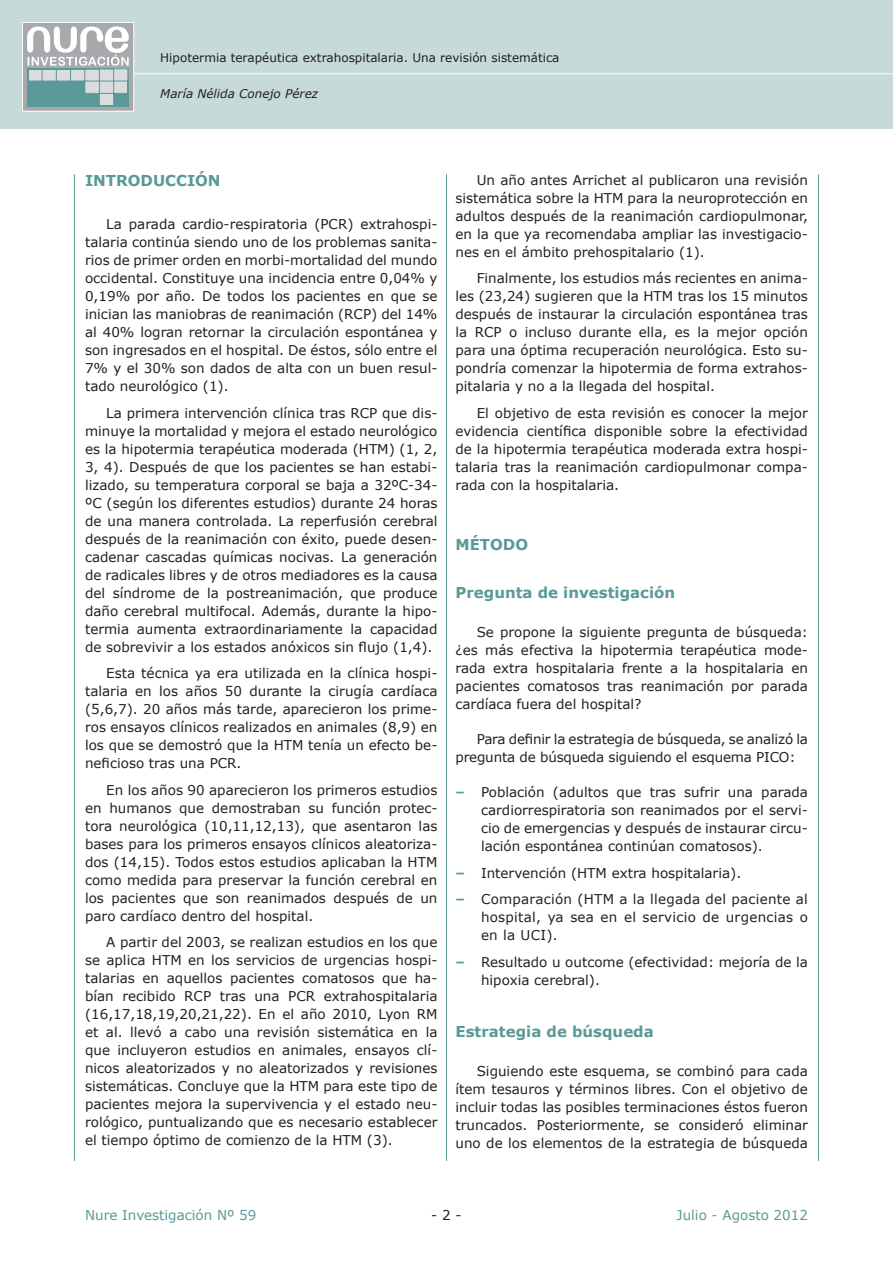
<style>
.page{position:relative;width:893px;height:1263px;background:#fff}
.page>*{position:absolute;margin:0;border:0;box-sizing:border-box;transform-origin:0 0}
.t1{font:18px "Times";color:#fff}
.TITULO_1{font:700 15px "Verdana";color:#599a98}
.Texto{font:13.5px/18px "Verdana";color:#231f20;text-align:justify}
.Texto_5{font:13.5px/18px "Verdana";color:#231f20;text-align:justify}
.Sangre_1{font:13.5px/18px "Verdana";color:#231f20;text-align:justify}
.t2{font:13.5px "Verdana";color:#599a98}
.t3{font:12px "Verdana";color:#231f20}
.t4{font:italic 12px "Verdana";color:#231f20}
.s1{font-weight:700;color:#599a98}
</style>
<div class="page">
<div style="left:0;top:0;width:893px;height:128px;background:#c5dad9"></div>
<div style="left:22px;top:23px;width:112px;height:88px;background:#a8a9ad"></div>
<svg style="left:27px;top:27px;width:102px;height:80px"></svg>
<div style="left:22px;top:22px;width:112px;height:90px;border:1px solid #fff"></div>
<hr style="left:446px;top:174px;width:1px;height:987px;background:#599a98">
<hr style="left:74px;top:174px;width:1px;height:987px;background:#599a98">
<hr style="left:818px;top:174px;width:1px;height:987px;background:#599a98">
<p class="t3" style="left:160px;top:50px;width:401px">Hipotermia terapéutica extrahospitalaria. Una revisión sistemática</p>
<p class="t4" style="left:160px;top:86px;width:159px">María Nélida Conejo Pérez</p>
<p class="t1" style="left:56px;top:56px;width:838px">_____________________________________________________________________________________________</p>
<p class="TITULO_1" style="left:85px;top:171px;width:114px">INTRODUCCIÓN</p>
<p class="Texto_5" style="left:85px;top:215px;width:354px;text-indent:21px">La parada cardio-respiratoria (PCR) extrahospi&shy;talaria continúa siendo uno de los problemas sanita&shy;rios de primer orden en morbi-mortalidad del mundo occidental. Constituye una incidencia entre 0,04% y 0,19% por año. De todos los pacientes en que se inician las maniobras de reanimación (RCP) del 14% al 40% logran retornar la circulación espontánea y son ingresados en el hospital. De éstos, sólo entre el 7% y el 30% son dados de alta con un buen resul&shy;tado neurológico (1).</p>
<p class="Texto" style="left:85px;top:403px;width:354px;text-indent:21px">La primera intervención clínica tras RCP que dis&shy;minuye la mortalidad y mejora el estado neurológico es la hipotermia terapéutica moderada (HTM) (1, 2, 3, 4). Después de que los pacientes se han estabi&shy;lizado, su temperatura corporal se baja a 32ºC-34- ºC (según los diferentes estudios) durante 24 horas de una manera controlada. La reperfusión cerebral después de la reanimación con éxito, puede desen&shy;cadenar cascadas químicas nocivas. La generación de radicales libres y de otros mediadores es la causa del síndrome de la postreanimación, que produce daño cerebral multifocal. Además, durante la hipo&shy;termia aumenta extraordinariamente la capacidad de sobrevivir a los estados anóxicos sin flujo (1,4).</p>
<p class="Texto" style="left:85px;top:664px;width:354px;text-indent:21px">Esta técnica ya era utilizada en la clínica hospi&shy;talaria en los años 50 durante la cirugía cardíaca (5,6,7). 20 años más tarde, aparecieron los prime&shy;ros ensayos clínicos realizados en animales (8,9) en los que se demostró que la HTM tenía un efecto be&shy;neficioso tras una PCR.</p>
<p class="Texto" style="left:85px;top:780px;width:354px;text-indent:21px">En los años 90 aparecieron los primeros estudios en humanos que demostraban su función protec&shy;tora neurológica (10,11,12,13), que asentaron las bases para los primeros ensayos clínicos aleatoriza&shy;dos (14,15). Todos estos estudios aplicaban la HTM como medida para preservar la función cerebral en los pacientes que son reanimados después de un paro cardíaco dentro del hospital.</p>
<p class="Texto" style="left:85px;top:933px;width:354px;text-indent:21px">A partir del 2003, se realizan estudios en los que se aplica HTM en los servicios de urgencias hospi&shy;talarias en aquellos pacientes comatosos que ha&shy;bían recibido RCP tras una PCR extrahospitalaria (16,17,18,19,20,21,22). En el año 2010, Lyon RM et al. llevó a cabo una revisión sistemática en la que incluyeron estudios en animales, ensayos clí&shy;nicos aleatorizados y no aleatorizados y revisiones sistemáticas. Concluye que la HTM para este tipo de pacientes mejora la supervivencia y el estado neu&shy;rológico, puntualizando que es necesario establecer el tiempo óptimo de comienzo de la HTM (3).</p>
<p class="Texto" style="left:455px;top:170px;width:354px;text-indent:21px">Un año antes Arrichet al publicaron una revisión sistemática sobre la HTM para la neuroprotección en adultos después de la reanimación cardiopulmonar, en la que ya recomendaba ampliar las investigacio&shy;nes en el ámbito prehospitalario (1).</p>
<p class="Texto" style="left:455px;top:269px;width:354px;text-indent:21px">Finalmente, los estudios más recientes en anima&shy;les (23,24) sugieren que la HTM tras los 15 minutos después de instaurar la circulación espontánea tras la RCP o incluso durante ella, es la mejor opción para una óptima recuperación neurológica. Esto su&shy;pondría comenzar la hipotermia de forma extrahos&shy;pitalaria y no a la llegada del hospital.</p>
<p class="Texto" style="left:455px;top:403px;width:354px;text-indent:21px">El objetivo de esta revisión es conocer la mejor evidencia científica disponible sobre la efectividad de la hipotermia terapéutica moderada extra hospi&shy;talaria tras la reanimación cardiopulmonar compa&shy;rada con la hospitalaria.</p>
<p class="TITULO_1" style="left:455px;top:535px;width:73px">MÉTODO</p>
<p class="TITULO_1" style="left:455px;top:583px;width:221px">Pregunta de investigación</p>
<p class="Texto_5" style="left:455px;top:623px;width:354px;text-indent:21px">Se propone la siguiente pregunta de búsqueda: ¿es más efectiva la hipotermia terapéutica mode&shy;rada extra hospitalaria frente a la hospitalaria en pacientes comatosos tras reanimación por parada cardíaca fuera del hospital?</p>
<p class="Texto_5" style="left:455px;top:730px;width:354px;text-indent:21px">Para definir la estrategia de búsqueda, se analizó la pregunta de búsqueda siguiendo el esquema PICO:</p>
<p class="Sangre_1" style="left:481px;top:783px;width:328px;text-indent:-26px"><span class="s1">–</span> Población (adultos que tras sufrir una parada cardiorrespiratoria son reanimados por el servi&shy;cio de emergencias y después de instaurar circu&shy;lación espontánea continúan comatosos).</p>
<p class="Sangre_1" style="left:455px;top:863px;width:287px"><span class="s1">–</span> Intervención (HTM extra hospitalaria).</p>
<p class="Sangre_1" style="left:481px;top:890px;width:328px;text-indent:-26px"><span class="s1">–</span> Comparación (HTM a la llegada del paciente al hospital, ya sea en el servicio de urgencias o en la UCI).</p>
<p class="Sangre_1" style="left:481px;top:952px;width:328px;text-indent:-26px"><span class="s1">–</span> Resultado u outcome (efectividad: mejoría de la hipoxia cerebral).</p>
<p class="TITULO_1" style="left:455px;top:1022px;width:200px">Estrategia de búsqueda</p>
<p class="Texto_5" style="left:455px;top:1062px;width:354px;text-indent:21px">Siguiendo este esquema, se combinó para cada ítem tesauros y términos libres. Con el objetivo de incluir todas las posibles terminaciones éstos fueron truncados. Posteriormente, se consideró eliminar uno de los elementos de la estrategia de búsqueda</p>
<p class="t2" style="left:85px;top:1207px;width:173px">Nure Investigación Nº 59</p>
<p class="Texto" style="left:431px;top:1206px;width:32px">- 2 -</p>
<p class="t2" style="left:677px;top:1207px;width:133px">Julio - Agosto 2012</p>
</div>
